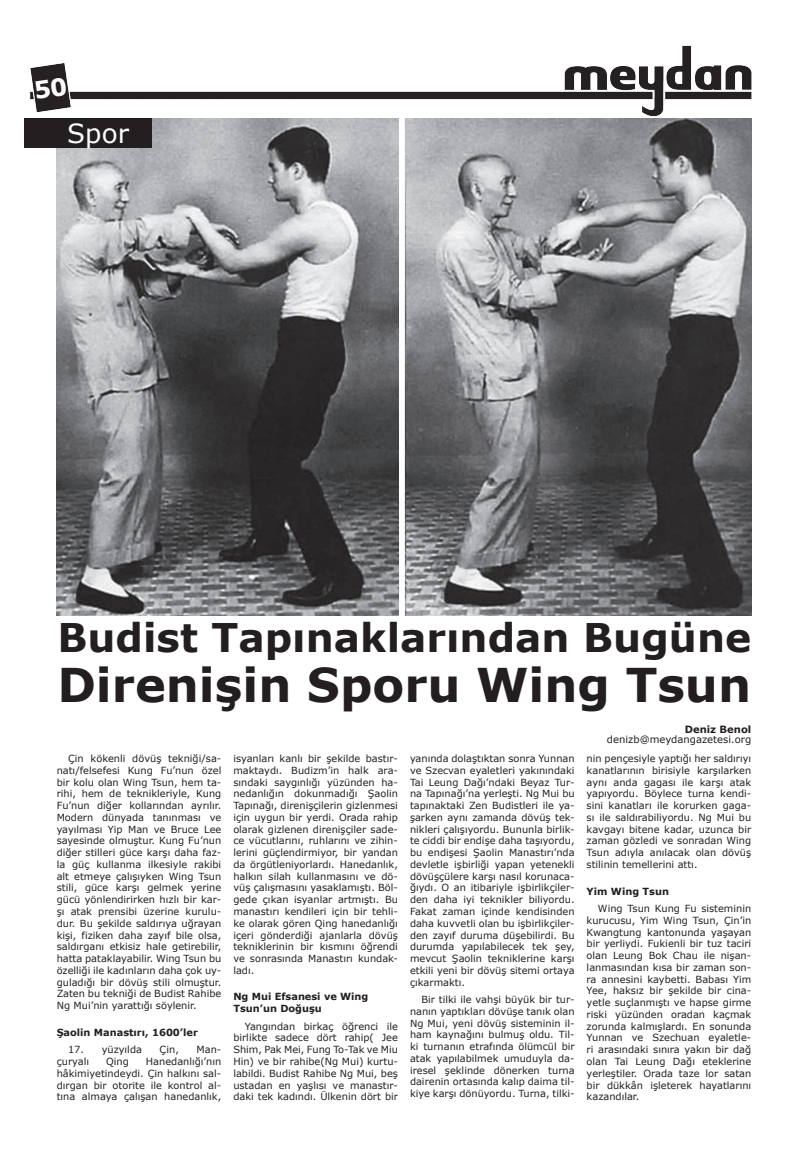
<style>
.page{position:relative;width:808px;height:1163px;background:#fff}
.page>*{position:absolute;margin:0;border:0;box-sizing:border-box;transform-origin:0 0}
.t1{font:700 46.5px "Verdana";color:#231f20}
.t2{font:700 39.4px "Verdana";color:#231f20}
.t3{font:26.3px "Verdana";color:#fff}
.t4{font:10px "Verdana";color:#231f20}
.t5{font:700 10px "Verdana";color:#231f20}
.t6{font:9.8px/11.8px "Verdana";color:#231f20;text-align:justify}
.t7{font:700 9.8px/11.8px "Verdana";color:#231f20}
</style>
<div class="page">
<img style="left:30px;top:45px;width:722px;height:71px">
<img style="left:57px;top:118px;width:694px;height:497px">
<div style="left:24px;top:118px;width:127px;height:29px;background:#231f20"></div>
<svg style="left:35px;top:77px;width:32px;height:22px"></svg>
<h3 class="t3" style="left:67px;top:116px;width:63px">Spor</h3>
<h2 class="t2" style="left:57px;top:609px;width:695px">Budist Tapınaklarından Bugüne</h2>
<h1 class="t1" style="left:57px;top:652px;width:695px">Direnişin Sporu Wing Tsun</h1>
<p class="t5" style="left:685px;top:722px;width:68px">Deniz Benol</p>
<p class="t4" style="left:607px;top:732px;width:146px">denizb@meydangazetesi.org</p>
<p class="t6" style="left:57px;top:752px;width:166px;text-indent:11px">Çin kökenli dövüş tekniği/sa&shy;natı/felsefesi Kung Fu’nun özel bir kolu olan Wing Tsun, hem ta&shy;rihi, hem de teknikleriyle, Kung Fu’nun diğer kollarından ayrılır.<br>Modern dünyada tanınması ve yayılması Yip Man ve Bruce Lee sayesinde olmuştur. Kung Fu’nun diğer stilleri güce karşı daha faz&shy;la güç kullanma ilkesiyle rakibi alt etmeye çalışıyken Wing Tsun stili, güce karşı gelmek yerine gücü yönlendirirken hızlı bir kar&shy;şı atak prensibi üzerine kurulu&shy;dur. Bu şekilde saldırıya uğrayan kişi, fiziken daha zayıf bile olsa, saldırganı etkisiz hale getirebilir, hatta pataklayabilir. Wing Tsun bu özelliği ile kadınların daha çok uy&shy;guladığı bir dövüş stili olmuştur.<br>Zaten bu tekniği de Budist Rahibe Ng Mui’nin yarattığı söylenir.</p>
<p class="t7" style="left:57px;top:1025px;width:143px">Şaolin Manastırı, 1600’ler</p>
<p class="t6" style="left:68px;top:1043px;width:75px">17. yüzyılda</p>
<p class="t6" style="left:160px;top:1043px;width:21px">Çin,</p>
<p class="t6" style="left:197px;top:1043px;width:26px">Man-</p>
<p class="t6" style="left:57px;top:1055px;width:34px">çuryalı</p>
<p class="t6" style="left:106px;top:1055px;width:24px">Qing</p>
<p class="t6" style="left:57px;top:1055px;width:166px;text-indent:89px">Hanedanlığı’nın hâkimiyetindeydi. Çin halkını sal&shy;dırgan bir otorite ile kontrol al&shy;tına almaya çalışan hanedanlık,</p>
<p class="t6" style="left:233px;top:752px;width:166px">isyanları kanlı bir şekilde bastır&shy;maktaydı. Budizm’in halk ara&shy;sındaki saygınlığı yüzünden ha&shy;nedanlığın dokunmadığı Şaolin Tapınağı, direnişçilerin gizlenmesi için uygun bir yerdi. Orada rahip olarak gizlenen direnişçiler sade&shy;ce vücutlarını, ruhlarını ve zihin&shy;lerini güçlendirmiyor, bir yandan da örgütleniyorlardı. Hanedanlık, halkın silah kullanmasını ve dö&shy;vüş çalışmasını yasaklamıştı. Böl&shy;gede çıkan isyanlar artmıştı. Bu manastırı kendileri için bir tehli&shy;ke olarak gören Qing hanedanlığı içeri gönderdiği ajanlarla dövüş tekniklerinin bir kısmını öğrendi ve sonrasında Manastırı kundak&shy;ladı.</p>
<p class="t7" style="left:233px;top:990px;width:137px">Ng Mui Efsanesi ve Wing<br>Tsun’un Doğuşu</p>
<p class="t6" style="left:233px;top:1019px;width:166px;text-indent:11px">Yangından birkaç öğrenci ile birlikte sadece dört rahip( Jee Shim, Pak Mei, Fung To-Tak ve Miu Hin) ve bir rahibe(Ng Mui) kurtu&shy;labildi. Budist Rahibe Ng Mui, beş ustadan en yaşlısı ve manastır&shy;daki tek kadındı. Ülkenin dört bir</p>
<p class="t6" style="left:410px;top:752px;width:166px">yanında dolaştıktan sonra Yunnan ve Szecvan eyaletleri yakınındaki Tai Leung Dağı’ndaki Beyaz Tur&shy;na Tapınağı’na yerleşti. Ng Mui bu tapınaktaki Zen Budistleri ile ya&shy;şarken aynı zamanda dövüş tek&shy;nikleri çalışıyordu. Bununla birlik&shy;te ciddi bir endişe daha taşıyordu, bu endişesi Şaolin Manastırı’nda devletle işbirliği yapan yetenekli dövüşçülere karşı nasıl korunaca&shy;ğıydı. O an itibariyle işbirlikçiler&shy;den daha iyi teknikler biliyordu.<br>Fakat zaman içinde kendisinden daha kuvvetli olan bu işbirlikçiler&shy;den zayıf duruma düşebilirdi. Bu durumda yapılabilecek tek şey, mevcut Şaolin tekniklerine karşı etkili yeni bir dövüş sitemi ortaya çıkarmaktı.</p>
<p class="t6" style="left:410px;top:993px;width:166px;text-indent:11px">Bir tilki ile vahşi büyük bir tur&shy;nanın yaptıkları dövüşe tanık olan Ng Mui, yeni dövüş sisteminin il&shy;ham kaynağını bulmuş oldu. Til&shy;ki turnanın etrafında ölümcül bir atak yapılabilmek umuduyla da&shy;iresel şeklinde dönerken turna dairenin ortasında kalıp daima til&shy;kiye karşı dönüyordu. Turna, tilki-</p>
<p class="t6" style="left:587px;top:752px;width:166px">nin pençesiyle yaptığı her saldırıyı kanatlarının birisiyle karşılarken aynı anda gagası ile karşı atak yapıyordu. Böylece turna kendi&shy;sini kanatları ile korurken gaga&shy;sı ile saldırabiliyordu. Ng Mui bu kavgayı bitene kadar, uzunca bir zaman gözledi ve sonradan Wing Tsun adıyla anılacak olan dövüş stilinin temellerini attı.</p>
<p class="t7" style="left:587px;top:884px;width:84px">Yim Wing Tsun</p>
<p class="t6" style="left:587px;top:902px;width:166px;text-indent:11px">Wing Tsun Kung Fu sisteminin kurucusu, Yim Wing Tsun, Çin’in Kwangtung kantonunda yaşayan bir yerliydi. Fukienli bir tuz taciri olan Leung Bok Chau ile nişan&shy;lanmasından kısa bir zaman son&shy;ra annesini kaybetti. Babası Yim Yee, haksız bir şekilde bir cina&shy;yetle suçlanmıştı ve hapse girme riski yüzünden oradan kaçmak zorunda kalmışlardı. En sonunda Yunnan ve Szechuan eyaletle&shy;ri arasındaki sınıra yakın bir dağ olan Tai Leung Dağı eteklerine yerleştiler. Orada taze lor satan bir dükkân işleterek hayatlarını kazandılar.</p>
</div>
